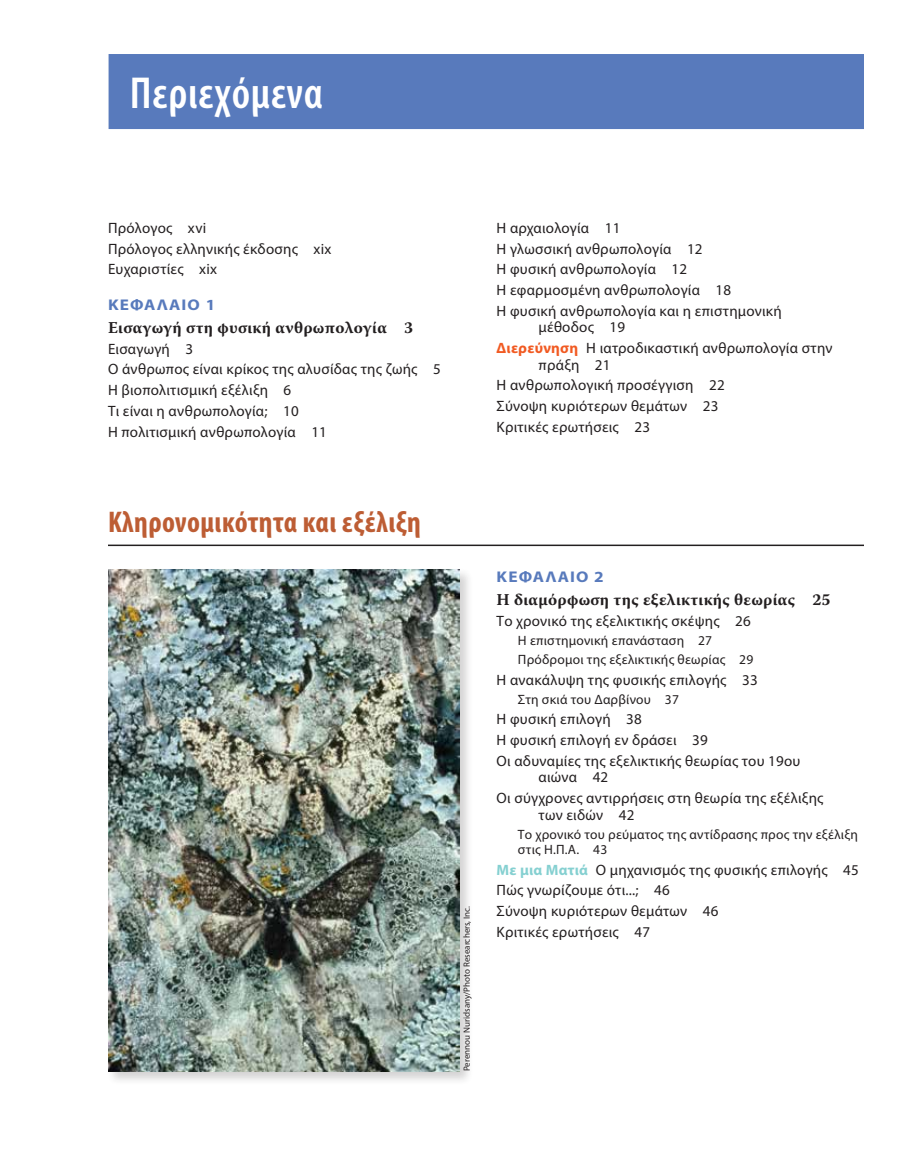
<style>
.page{position:relative;width:918px;height:1175px;background:#fff}
.page>*{position:absolute;margin:0;border:0;box-sizing:border-box;transform-origin:0 0}
.t1{font:600 condensed 45px "Myriad Pro";letter-spacing:.015em;color:#fff}
.t2{font:700 condensed 30px "Myriad Pro";letter-spacing:.015em;color:#bd5d34}
.t3{font:700 16.5px "Warnock Pro";letter-spacing:.02em;color:#231f20}
.t4{font:700 15.6px "Myriad Pro";letter-spacing:.065em;color:#587abc;scale:1.11 1}
.t5{font:15px/20.7px "Myriad Pro";letter-spacing:.015em;color:#231f20}
.t6{font:13.5px/19px "Myriad Pro";letter-spacing:.015em;color:#231f20}
.t7{font:9px "Myriad Pro";color:#231f20}
.s1{font-weight:700;color:#f15a22}
.s2{font-weight:700;color:#85d0d1}
</style>
<div class="page">
<div style="left:109px;top:54px;width:755px;height:75px;background:#587abc"></div>
<hr style="left:108px;top:544px;width:756px;height:2px;background:#231f20">
<div style="left:106px;top:567px;width:368px;height:518px;background:#231f20;opacity:.2"></div>
<img style="left:109px;top:569px;width:350px;height:502px">
<h1 class="t1" style="left:130px;top:68px;width:195px">Περιεχόμενα</h1>
<p class="t5" style="left:108px;top:217px;width:225px">Πρόλογος xvi<br>Πρόλογος ελληνικής έκδοσης xix<br>Ευχαριστίες xix</p>
<p class="t4" style="left:108px;top:295px;width:98px">ΚΕΦΑΛΑΙΟ 1</p>
<p class="t3" style="left:108px;top:317px;width:307px">Εισαγωγή στη φυσική ανθρωπολογία 3</p>
<p class="t5" style="left:108px;top:338px;width:334px">Εισαγωγή 3<br>Ο άνθρωπος είναι κρίκος της αλυσίδας της ζωής 5<br>Η βιοπολιτισμική εξέλιξη 6<br>Τι είναι η ανθρωπολογία; 10<br>Η πολιτισμική ανθρωπολογία 11</p>
<p class="t5" style="left:497px;top:217px;width:287px">Η αρχαιολογία 11<br>Η γλωσσική ανθρωπολογία 12<br>Η φυσική ανθρωπολογία 12<br>Η εφαρμοσμένη ανθρωπολογία 18<br>Η φυσική ανθρωπολογία και η επιστημονική</p>
<p class="t5" style="left:497px;top:317px;width:337px;text-indent:42px">μέθοδος 19<br><span class="s1">Διερεύνηση</span> Η ιατροδικαστική ανθρωπολογία στην</p>
<p class="t5" style="left:497px;top:354px;width:230px;text-indent:42px">πράξη 21<br>Η ανθρωπολογική προσέγγιση 22<br>Σύνοψη κυριότερων θεμάτων 23<br>Κριτικές ερωτήσεις 23</p>
<h2 class="t2" style="left:108px;top:503px;width:315px">Κληρονομικότητα και εξέλιξη</h2>
<p class="t7" style="left:461px;top:1071px;width:167px;rotate:-90deg">Perennou Nuridsany/Photo Researchers, Inc.</p>
<p class="t4" style="left:497px;top:567px;width:98px">ΚΕΦΑΛΑΙΟ 2</p>
<p class="t3" style="left:497px;top:589px;width:335px">Η διαμόρφωση της εξελικτικής θεωρίας 25</p>
<p class="t5" style="left:497px;top:610px;width:256px">Το χρονικό της εξελικτικής σκέψης 26</p>
<p class="t6" style="left:518px;top:630px;width:237px">Η επιστημονική επανάσταση 27<br>Πρόδρομοι της εξελικτικής θεωρίας 29</p>
<p class="t5" style="left:497px;top:669px;width:263px">Η ανακάλυψη της φυσικής επιλογής 33</p>
<p class="t6" style="left:518px;top:689px;width:163px">Στη σκιά του Δαρβίνου 37</p>
<p class="t5" style="left:497px;top:709px;width:305px">Η φυσική επιλογή 38<br>Η φυσική επιλογή εν δράσει 39<br>Οι αδυναμίες της εξελικτικής θεωρίας του 19ου</p>
<p class="t5" style="left:497px;top:767px;width:328px;text-indent:42px">αιώνα 42<br>Οι σύγχρονες αντιρρήσεις στη θεωρία της εξέλιξης</p>
<p class="t5" style="left:539px;top:804px;width:97px">των ειδών 42</p>
<p class="t6" style="left:518px;top:826px;width:342px;line-height:14.9px">Το χρονικό του ρεύματος της αντίδρασης προς την εξέλιξη στις Η.Π.Α. 43</p>
<p class="t5" style="left:497px;top:859px;width:364px"><span class="s2">Με μια Ματιά</span> Ο μηχανισμός της φυσικής επιλογής 45<br>Πώς γνωρίζουμε ότι...; 46<br>Σύνοψη κυριότερων θεμάτων 46<br>Κριτικές ερωτήσεις 47</p>
</div>
